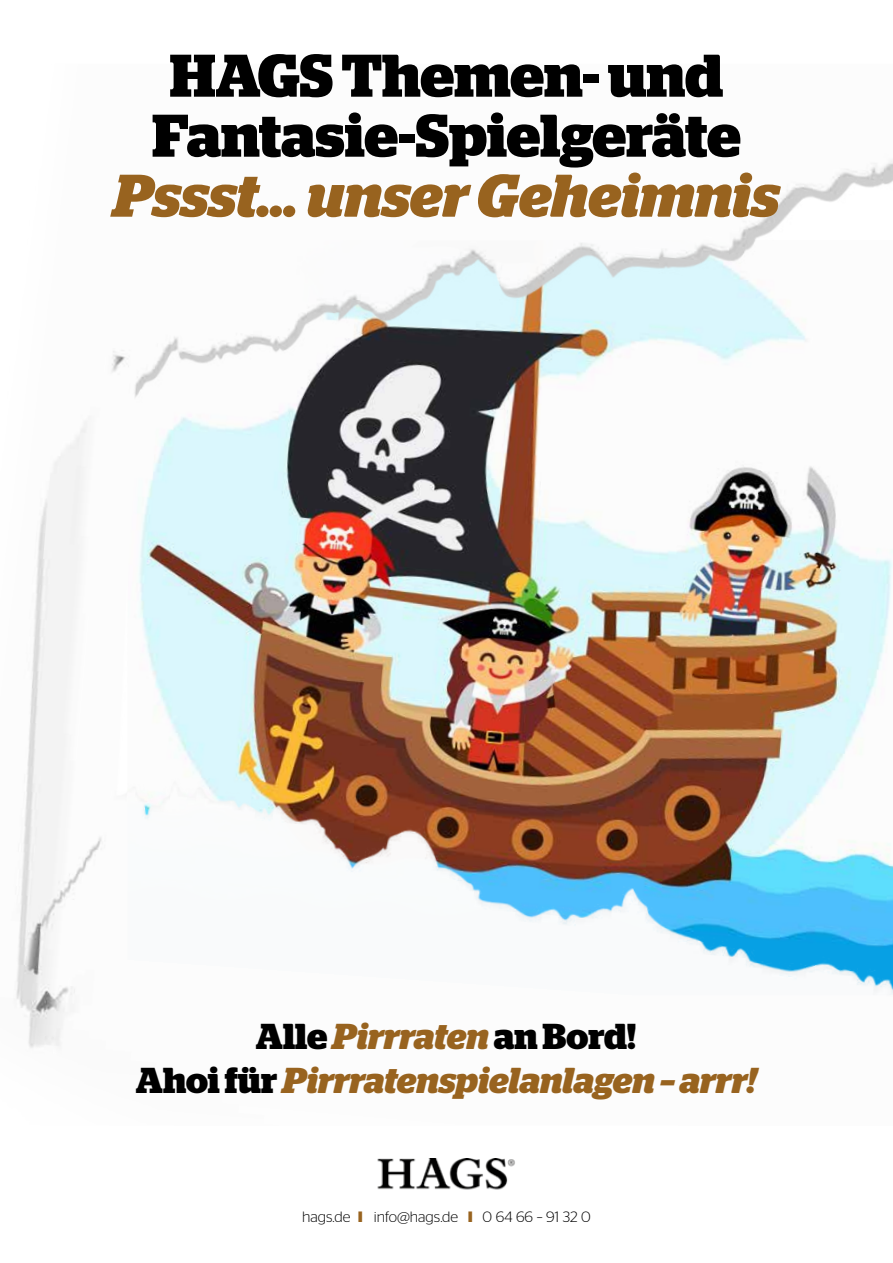
<style>
.page{position:relative;width:893px;height:1263px;background:#fff}
.page>*{position:absolute;margin:0;border:0;box-sizing:border-box;transform-origin:0 0}
.t1{font:700 60px/60px "Stag";letter-spacing:-.005em;color:#000}
.t2{font:italic 700 60px "Stag";letter-spacing:-.005em;color:#98631f}
.t3{font:italic 700 36px/43.2px "Stag";letter-spacing:-.01em;color:#98631f;text-align:center}
.t4{font:300 15px "Stag Sans";color:#000}
.s1{font-style:normal;color:#000}
.s2{font-weight:700;color:#98631f}
</style>
<div class="page">
<img style="left:16px;top:160px;width:877px;height:888px">
<img style="left:377px;top:1158px;width:138px;height:32px">
<h1 class="t1" style="left:152px;top:46px;width:590px">HAGS Themen- und<br>Fantasie-Spielgeräte</h1>
<h1 class="t2" style="left:113px;top:161px;width:668px">Pssst... unser Geheimnis</h1>
<p class="t3" style="left:136px;top:1015px;width:621px"><span class="s1">Alle</span>Pirrraten <span class="s1">an Bord!<br>Ahoi für</span> Pirrratenspielanlagen – arrr!</p>
<p class="t4" style="left:302px;top:1208px;width:290px">hags.de <span class="s2">I</span> info@hags.de <span class="s2">I</span> 0 64 66 – 91 32 0</p>
</div>
